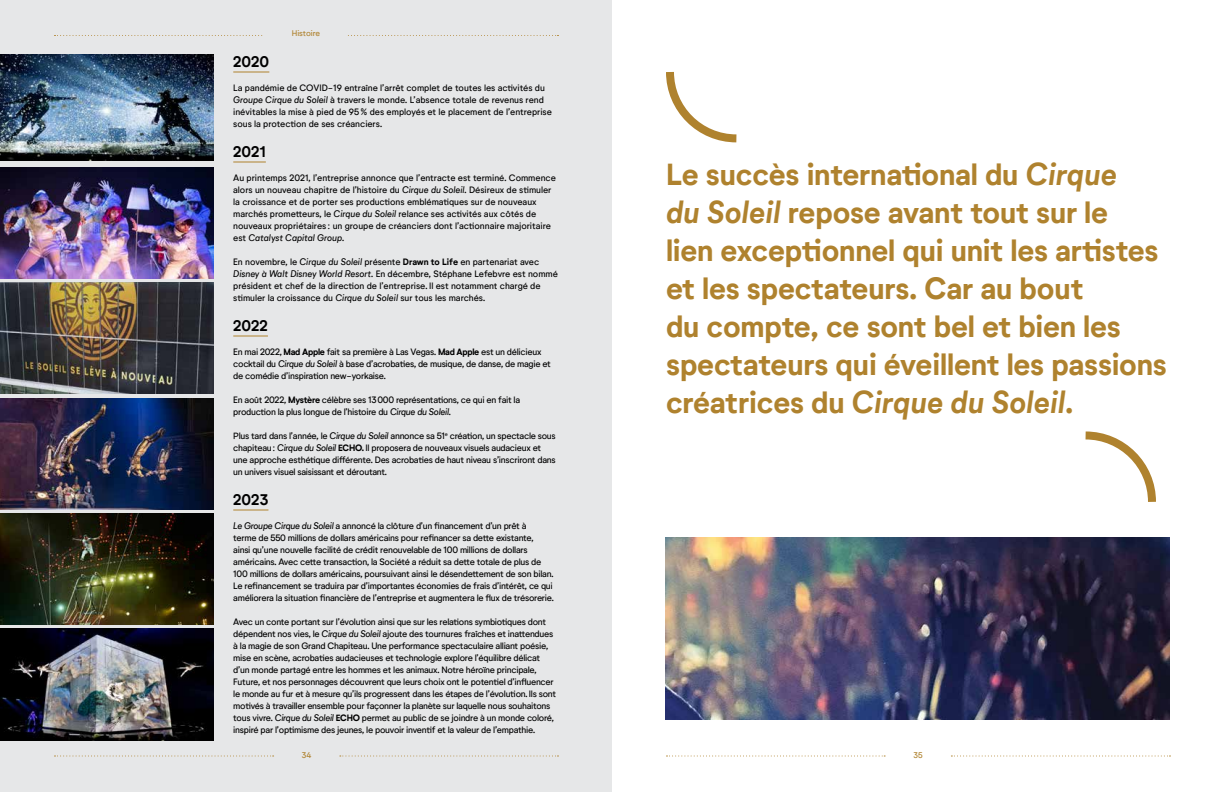
<style>
.page{position:relative;width:1224px;height:792px;background:#fff}
.page>*{position:absolute;margin:0;border:0;box-sizing:border-box;transform-origin:0 0}
.t1{font:700 30px/38px "Neutrif Studio";letter-spacing:-.01em;color:#af822e}
.t2{font:600 15px "Neutrif Studio";color:#000}
.t3{font:9px/12px "Neutrif Studio";letter-spacing:-.03em;color:#000}
.t4{font:9px/12px "Neutrif Studio";letter-spacing:-.005em;color:#000}
.t5{font:8px "Neutrif Studio";letter-spacing:-.005em;color:#af822e}
.s1{font-style:italic}
.s2{font-weight:700}
</style>
<div class="page">
<svg style="left:666px;top:756px;width:219px;height:1px"></svg>
<svg style="left:951px;top:756px;width:220px;height:1px"></svg>
<div style="left:0;top:0;width:612px;height:792px;background:#e6e7e8"></div>
<hr style="left:233px;top:72px;width:36px;height:1px;background:#af822e">
<hr style="left:233px;top:162px;width:33px;height:1px;background:#af822e">
<hr style="left:233px;top:336px;width:35px;height:1px;background:#af822e">
<hr style="left:233px;top:510px;width:35px;height:1px;background:#af822e">
<svg style="left:666px;top:71px;width:71px;height:72px"></svg>
<svg style="left:1085px;top:431px;width:71px;height:71px"></svg>
<img style="left:665px;top:538px;width:505px;height:182px">
<svg style="left:54px;top:35px;width:505px;height:1px"></svg>
<div style="left:265px;top:26px;width:82px;height:10px;background:#e6e7e8"></div>
<svg style="left:54px;top:756px;width:220px;height:1px"></svg>
<svg style="left:340px;top:756px;width:219px;height:1px"></svg>
<img style="left:0;top:54px;width:214px;height:107px">
<img style="left:0;top:514px;width:214px;height:111px">
<img style="left:0;top:629px;width:214px;height:111px">
<img style="left:0;top:398px;width:214px;height:111px">
<img style="left:0;top:283px;width:214px;height:111px">
<img style="left:0;top:167px;width:214px;height:111px">
<p class="t5" style="left:292px;top:28px;width:30px">Histoire</p>
<h2 class="t2" style="left:233px;top:52px;width:38px">2020</h2>
<p class="t4" style="left:233px;top:82px;width:320px">La pandémie de COVID-19 entraîne l’arrêt complet de toutes les activités du <span class="s1">Groupe Cirque du Soleil</span> à travers le monde. L’absence totale de revenus rend inévitables la mise à pied de 95% des employés et le placement de l’entreprise sous la protection de ses créanciers.</p>
<h2 class="t2" style="left:233px;top:142px;width:34px">2021</h2>
<p class="t4" style="left:233px;top:172px;width:324px">Au printemps 2021, l’entreprise annonce que l’entracte est terminé. Commence alors un nouveau chapitre de l’histoire du <span class="s1">Cirque du Soleil</span>. Désireux de stimuler la croissance et de porter ses productions emblématiques sur de nouveaux marchés prometteurs, le <span class="s1">Cirque du Soleil</span> relance ses activités aux côtés de nouveaux propriétaires : un groupe de créanciers dont l’actionnaire majoritaire est <span class="s1">Catalyst Capital Group</span>.</p>
<p class="t4" style="left:233px;top:256px;width:326px">En novembre, le <span class="s1">Cirque du Soleil</span> présente <span class="s2">Drawn to Life</span> en partenariat avec <span class="s1">Disney à Walt Disney World Resort</span>. En décembre, Stéphane Lefebvre est nommé président et chef de la direction de l’entreprise. Il est notamment chargé de stimuler la croissance du <span class="s1">Cirque du Soleil</span> sur tous les marchés.</p>
<h2 class="t2" style="left:233px;top:316px;width:36px">2022</h2>
<p class="t3" style="left:233px;top:346px;width:319px">En mai 2022, <span class="s2">Mad Apple</span> fait sa première à Las Vegas. <span class="s2">Mad Apple</span> est un délicieux cocktail du <span class="s1">Cirque du Soleil</span> à base d’acrobaties, de musique, de danse, de magie et de comédie d’inspiration new-yorkaise.</p>
<p class="t3" style="left:233px;top:394px;width:288px">En août 2022, <span class="s2">Mystère</span> célèbre ses 13000 représentations, ce qui en fait la production la plus longue de l’histoire du <span class="s1">Cirque du Soleil</span>.</p>
<p class="t3" style="left:233px;top:430px;width:324px">Plus tard dans l’année, le <span class="s1">Cirque du Soleil</span> annonce sa 51<sup>e</sup> création, un spectacle sous chapiteau: <span class="s1">Cirque du Soleil</span> <span class="s2">ECHO.</span> Il proposera de nouveaux visuels audacieux et une approche esthétique différente. Des acrobaties de haut niveau s’inscriront dans un univers visuel saisissant et déroutant.</p>
<h2 class="t2" style="left:233px;top:490px;width:37px">2023</h2>
<p class="t3" style="left:233px;top:520px;width:322px"><span class="s1">Le Groupe Cirque du Soleil</span> a annoncé la clôture d’un financement d’un prêt à<br>terme de 550 millions de dollars américains pour refinancer sa dette existante,<br>ainsi qu’une nouvelle facilité de crédit renouvelable de 100 millions de dollars américains. Avec cette transaction, la Société a réduit sa dette totale de plus de 100 millions de dollars américains, poursuivant ainsi le désendettement de son bilan.<br>Le refinancement se traduira par d’importantes économies de frais d’intérêt, ce qui améliorera la situation financière de l’entreprise et augmentera le flux de trésorerie.</p>
<p class="t3" style="left:233px;top:616px;width:324px">Avec un conte portant sur l’évolution ainsi que sur les relations symbiotiques dont dépendent nos vies, le <span class="s1">Cirque du Soleil</span> ajoute des tournures fraîches et inattendues à la magie de son Grand Chapiteau. Une performance spectaculaire alliant poésie, mise en scène, acrobaties audacieuses et technologie explore l’équilibre délicat d’un monde partagé entre les hommes et les animaux. Notre héroïne principale, Future, et nos personnages découvrent que leurs choix ont le potentiel d’influencer le monde au fur et à mesure qu’ils progressent dans les étapes de l’évolution. Ils sont motivés à travailler ensemble pour façonner la planète sur laquelle nous souhaitons tous vivre. <span class="s1">Cirque du Soleil</span> <span class="s2">ECHO</span> permet au public de se joindre à un monde coloré, inspiré par l’optimisme des jeunes, le pouvoir inventif et la valeur de l’empathie.</p>
<p class="t5" style="left:302px;top:750px;width:11px">34</p>
<p class="t1" style="left:666px;top:156px;width:502px">Le succès international du <span class="s1">Cirque<br>du Soleil</span> repose avant tout sur le<br>lien exceptionnel qui unit les artistes et les spectateurs. Car au bout<br>du compte, ce sont bel et bien les spectateurs qui éveillent les passions créatrices du <span class="s1">Cirque du Soleil</span>.</p>
<p class="t5" style="left:913px;top:750px;width:11px">35</p>
</div>
